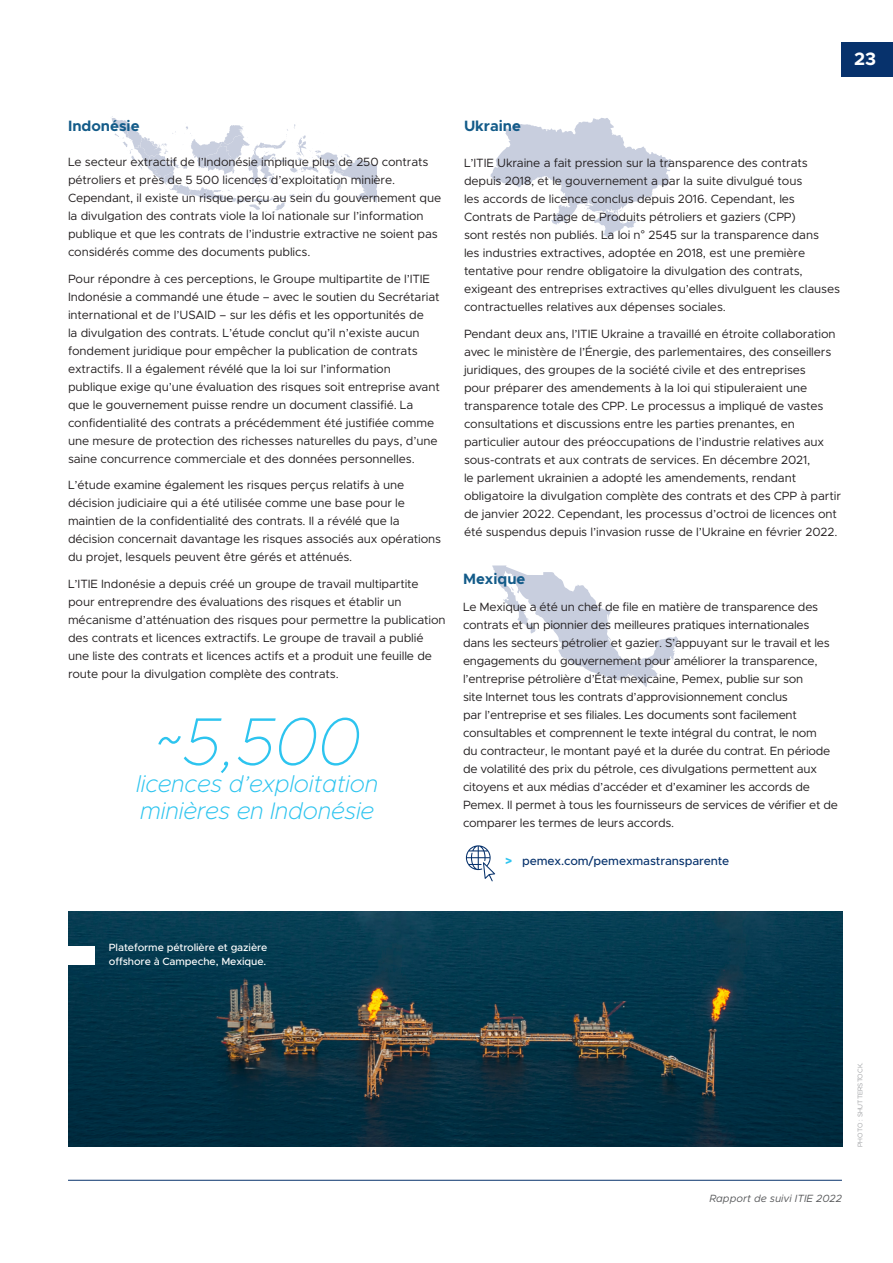
<style>
.page{position:relative;width:893px;height:1263px;background:#fff}
.page>*{position:absolute;margin:0;border:0;box-sizing:border-box;transform-origin:0 0}
.Pull_quote{font:italic 100 67.5px "Metropolis";color:#2dc4ef}
.Pull_quote-2{font:italic 200 24px/27px "Metropolis";letter-spacing:-.01em;color:#2dc4ef}
.t1{font:700 18px "Metropolis";color:#fff}
.Boxout_header{font:700 15px "Metropolis";color:#135b89}
.Boxout_header-2{font:12px/18px "Metropolis";letter-spacing:-.01em;color:#231f20}
.Body_light{font:500 12px "Metropolis";letter-spacing:-.01em;color:#07326c}
.t2{font:500 10.5px/13.5px "Metropolis";letter-spacing:-.01em;color:#fff}
.t3{font:italic 10.5px "Metropolis";color:#57585a}
.Credit{font:300 6.75px "Metropolis";color:#939598}
.s1{font-family:"Arial"}
.s2{font-weight:900;color:#2dc4ef}
</style>
<div class="page">
<svg style="left:111px;top:116px;width:266px;height:98px"></svg>
<svg style="left:491px;top:118px;width:180px;height:119px"></svg>
<svg style="left:492px;top:565px;width:186px;height:122px"></svg>
<svg style="left:466px;top:845px;width:29px;height:36px"></svg>
<img style="left:68px;top:911px;width:774px;height:236px">
<div style="left:61px;top:946px;width:34px;height:18px;background:#fff"></div>
<div style="left:842px;top:43px;width:51px;height:34px;background:#07326c"></div>
<hr style="left:68px;top:1180px;width:774px;height:1px;background:#07326c">
<h3 class="t1" style="left:854px;top:48px;width:23px">23</h3>
<p class="Boxout_header" style="left:68px;top:116px;width:73px">Indonésie</p>
<p class="Boxout_header-2" style="left:68px;top:153px;width:375px">Le secteur extractif de l’Indonésie implique plus de 250 contrats pétroliers et près de 5 500 licences d’exploitation minière.<br>Cependant, il existe un risque perçu au sein du gouvernement que la divulgation des contrats viole la loi nationale sur l’information publique et que les contrats de l’industrie extractive ne soient pas considérés comme des documents publics.</p>
<p class="Boxout_header-2" style="left:68px;top:269px;width:373px">Pour répondre à ces perceptions, le Groupe multipartite de l’ITIE Indonésie a commandé une étude – avec le soutien du Secrétariat international et de l’USAID – sur les défis et les opportunités de<br>la divulgation des contrats. L’étude conclut qu’il n’existe aucun fondement juridique pour empêcher la publication de contrats extractifs. Il a également révélé que la loi sur l’information publique exige qu’une évaluation des risques soit entreprise avant que le gouvernement puisse rendre un document classifié. La confidentialité des contrats a précédemment été justifiée comme une mesure de protection des richesses naturelles du pays, d’une saine concurrence commerciale et des données personnelles.</p>
<p class="Boxout_header-2" style="left:68px;top:476px;width:375px">L’étude examine également les risques perçus relatifs à une décision judiciaire qui a été utilisée comme une base pour le maintien de la confidentialité des contrats. Il a révélé que la décision concernait davantage les risques associés aux opérations du projet, lesquels peuvent être gérés et atténués.</p>
<p class="Boxout_header-2" style="left:68px;top:574px;width:379px">L’ITIE Indonésie a depuis créé un groupe de travail multipartite pour entreprendre des évaluations des risques et établir un mécanisme d’atténuation des risques pour permettre la publication des contrats et licences extractifs. Le groupe de travail a publié une liste des contrats et licences actifs et a produit une feuille de route pour la divulgation complète des contrats.</p>
<p class="Pull_quote" style="left:153px;top:700px;width:209px">~5,500</p>
<p class="Pull_quote-2" style="left:136px;top:770px;width:243px">licences d’exploitation minières en Indonésie</p>
<p class="Boxout_header" style="left:464px;top:116px;width:58px">Ukraine</p>
<p class="Boxout_header-2" style="left:464px;top:154px;width:378px">L’ITIE Ukraine a fait pression sur la transparence des contrats depuis 2018, et le gouvernement a par la suite divulgué tous<br>les accords de licence conclus depuis 2016. Cependant, les Contrats de Partage de Produits pétroliers et gaziers (CPP)<br>sont restés non publiés. La loi n<span class="s1">°</span> 2545 sur la transparence dans<br>les industries extractives, adoptée en 2018, est une première tentative pour rendre obligatoire la divulgation des contrats, exigeant des entreprises extractives qu’elles divulguent les clauses contractuelles relatives aux dépenses sociales.</p>
<p class="Boxout_header-2" style="left:464px;top:324px;width:378px">Pendant deux ans, l’ITIE Ukraine a travaillé en étroite collaboration avec le ministère de l’Énergie, des parlementaires, des conseillers juridiques, des groupes de la société civile et des entreprises<br>pour préparer des amendements à la loi qui stipuleraient une transparence totale des CPP. Le processus a impliqué de vastes consultations et discussions entre les parties prenantes, en particulier autour des préoccupations de l’industrie relatives aux sous-contrats et aux contrats de services. En décembre 2021,<br>le parlement ukrainien a adopté les amendements, rendant obligatoire la divulgation complète des contrats et des CPP à partir de janvier 2022. Cependant, les processus d’octroi de licences ont été suspendus depuis l’invasion russe de l’Ukraine en février 2022.</p>
<p class="Boxout_header" style="left:463px;top:569px;width:64px">Mexique</p>
<p class="Boxout_header-2" style="left:463px;top:598px;width:376px">Le Mexique a été un chef de file en matière de transparence des contrats et un pionnier des meilleures pratiques internationales dans les secteurs pétrolier et gazier. S’appuyant sur le travail et les engagements du gouvernement pour améliorer la transparence, l’entreprise pétrolière d’État mexicaine, Pemex, publie sur son<br>site Internet tous les contrats d’approvisionnement conclus<br>par l’entreprise et ses filiales. Les documents sont facilement consultables et comprennent le texte intégral du contrat, le nom<br>du contracteur, le montant payé et la durée du contrat. En période de volatilité des prix du pétrole, ces divulgations permettent aux citoyens et aux médias d’accéder et d’examiner les accords de Pemex. Il permet à tous les fournisseurs de services de vérifier et de comparer les termes de leurs accords.</p>
<p class="Body_light" style="left:505px;top:853px;width:226px"><span class="s2">&gt;</span> pemex.com/pemexmastransparente</p>
<p class="t2" style="left:109px;top:941px;width:160px">Plateforme pétrolière et gazière offshore à Campeche, Mexique.</p>
<p class="Credit" style="left:856px;top:1147px;width:86px;rotate:-90deg">PHOTO : SHUTTERSTOCK.</p>
<p class="t3" style="left:709px;top:1192px;width:134px">Rapport de suivi ITIE 2022</p>
</div>
